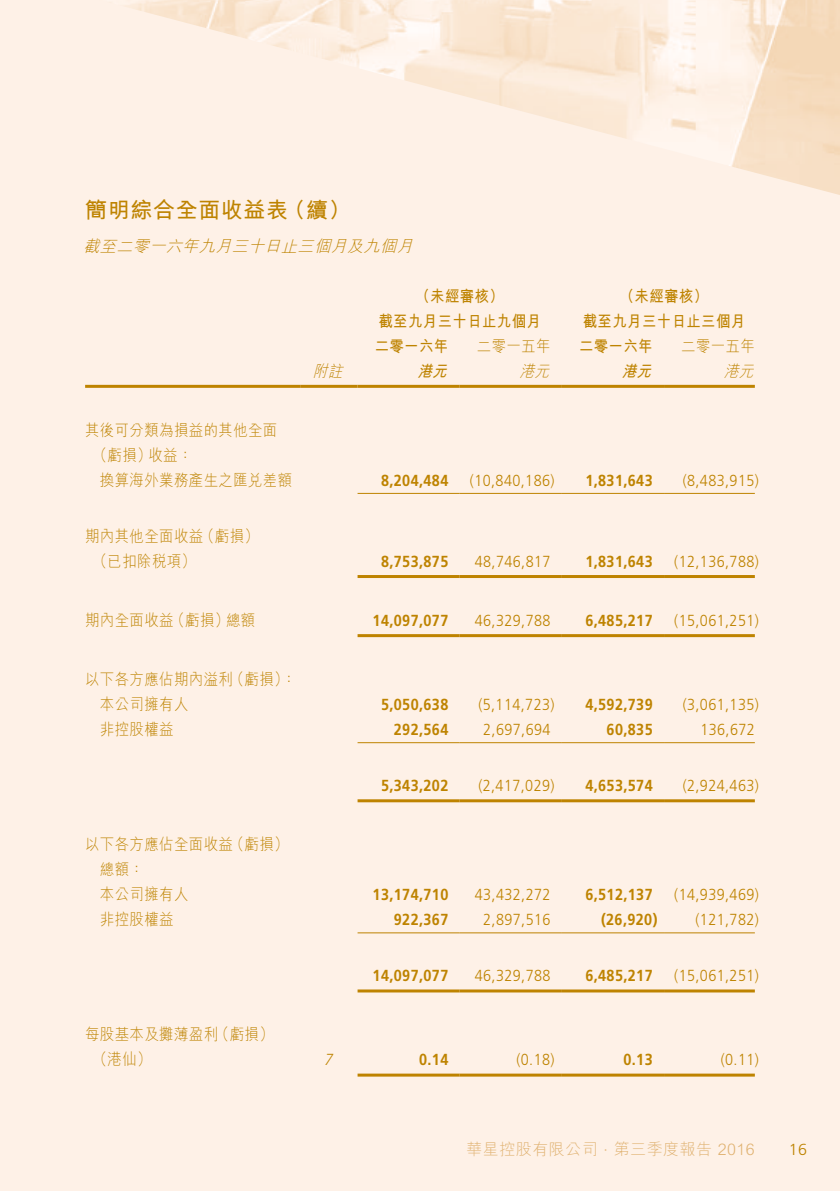
<style>
.page{position:relative;width:840px;height:1191px;background:#fff}
.page>*{position:absolute;margin:0;border:0;box-sizing:border-box;transform-origin:0 0}
.t1{font:700 22px "M Hei HK";letter-spacing:.03em;color:#be8300}
.t2{font:300 16px "Frutiger LT Std";letter-spacing:.03em;color:#be8300;scale:.9 1}
.t3{font:700 16px "Frutiger LT Std";letter-spacing:.03em;color:#be8300;scale:.9 1}
.t4{font:300 16px/25px "M Hei HK";letter-spacing:.03em;color:#be8300;scale:.9 1}
.t5{font:700 16px "M Hei HK";letter-spacing:.03em;color:#be8300;scale:.9 1}
.t6{font:italic 300 16px "M Hei HK";color:#be8300}
.t7{font:300 16px "M Hei HK";letter-spacing:.03em;color:#e0b271}
.t8{font:italic 300 16px "M Hei HK";color:#be8300;scale:.9 1}
.t9{font:italic 700 16px "M Hei HK";color:#be8300;scale:.9 1}
.t10{font:300 16px "Frutiger LT Std";letter-spacing:.03em;color:#be8300}
.t11{font:italic 300 16px "Frutiger LT Std";color:#be8300;scale:.9 1}
.s1{font-family:"Frutiger LT Std"}
</style>
<div class="page">
<div style="left:0;top:0;width:839px;height:1191px;background:#fef1e7"></div>
<img style="left:126px;top:0;width:713px;height:195px">
<hr style="left:85px;top:385px;width:215px;height:3px;background:#be8300">
<hr style="left:300px;top:385px;width:57px;height:3px;background:#be8300">
<hr style="left:357px;top:385px;width:102px;height:3px;background:#be8300">
<hr style="left:459px;top:385px;width:102px;height:3px;background:#be8300">
<hr style="left:561px;top:385px;width:102px;height:3px;background:#be8300">
<hr style="left:663px;top:385px;width:91px;height:3px;background:#be8300">
<hr style="left:357px;top:493px;width:102px;height:1px;background:#be8300">
<hr style="left:459px;top:493px;width:102px;height:1px;background:#be8300">
<hr style="left:561px;top:493px;width:102px;height:1px;background:#be8300">
<hr style="left:663px;top:493px;width:91px;height:1px;background:#be8300">
<hr style="left:357px;top:575px;width:102px;height:3px;background:#be8300">
<hr style="left:459px;top:575px;width:102px;height:3px;background:#be8300">
<hr style="left:561px;top:575px;width:102px;height:3px;background:#be8300">
<hr style="left:663px;top:575px;width:91px;height:3px;background:#be8300">
<hr style="left:357px;top:634px;width:102px;height:3px;background:#be8300">
<hr style="left:459px;top:634px;width:102px;height:3px;background:#be8300">
<hr style="left:561px;top:634px;width:102px;height:3px;background:#be8300">
<hr style="left:663px;top:634px;width:91px;height:3px;background:#be8300">
<hr style="left:357px;top:742px;width:102px;height:1px;background:#be8300">
<hr style="left:459px;top:742px;width:102px;height:1px;background:#be8300">
<hr style="left:561px;top:742px;width:102px;height:1px;background:#be8300">
<hr style="left:663px;top:742px;width:91px;height:1px;background:#be8300">
<hr style="left:357px;top:799px;width:102px;height:3px;background:#be8300">
<hr style="left:459px;top:799px;width:102px;height:3px;background:#be8300">
<hr style="left:561px;top:799px;width:102px;height:3px;background:#be8300">
<hr style="left:663px;top:799px;width:91px;height:3px;background:#be8300">
<hr style="left:357px;top:932px;width:102px;height:1px;background:#be8300">
<hr style="left:459px;top:932px;width:102px;height:1px;background:#be8300">
<hr style="left:561px;top:932px;width:102px;height:1px;background:#be8300">
<hr style="left:663px;top:932px;width:91px;height:1px;background:#be8300">
<hr style="left:357px;top:989px;width:102px;height:3px;background:#be8300">
<hr style="left:459px;top:989px;width:102px;height:3px;background:#be8300">
<hr style="left:561px;top:989px;width:102px;height:3px;background:#be8300">
<hr style="left:663px;top:989px;width:91px;height:3px;background:#be8300">
<hr style="left:357px;top:1073px;width:102px;height:3px;background:#be8300">
<hr style="left:459px;top:1073px;width:102px;height:3px;background:#be8300">
<hr style="left:561px;top:1073px;width:102px;height:3px;background:#be8300">
<hr style="left:663px;top:1073px;width:91px;height:3px;background:#be8300">
<h1 class="t1" style="left:85px;top:194px;width:204px">簡明綜合全面收益表</h1>
<p class="t6" style="left:83px;top:234px;width:336px">截至二零一六年九月三十日止三個月及九個月</p>
<h1 class="t1" style="left:283px;top:194px;width:69px">（續(</h1>
<p class="t5" style="left:415px;top:284px;width:100px">（未經審核）</p>
<p class="t5" style="left:619px;top:284px;width:100px">（未經審核(</p>
<p class="t5" style="left:378px;top:309px;width:182px">截至九月三十日止九個月</p>
<p class="t5" style="left:582px;top:309px;width:182px">截至九月三十日止三個月</p>
<p class="t5" style="left:374px;top:334px;width:83px">二零一六年</p>
<p class="t4" style="left:476px;top:333px;width:83px">二零一五年</p>
<p class="t5" style="left:578px;top:334px;width:83px">二零一六年</p>
<p class="t4" style="left:680px;top:333px;width:83px">二零一五年</p>
<p class="t8" style="left:313px;top:359px;width:40px">附註</p>
<p class="t9" style="left:417px;top:359px;width:40px">港元</p>
<p class="t8" style="left:519px;top:359px;width:40px">港元</p>
<p class="t9" style="left:621px;top:359px;width:40px">港元</p>
<p class="t8" style="left:723px;top:359px;width:40px">港元</p>
<p class="t4" style="left:148px;top:417px;width:145px;text-indent:-63px">其後可分類為損益的其他全面收益：</p>
<p class="t4" style="left:93px;top:442px;width:67px">（虧損）</p>
<p class="t4" style="left:100px;top:467px;width:215px">換算海外業務產生之匯兌差額</p>
<p class="t3" style="left:381px;top:471px;width:76px">8,204,484</p>
<p class="t2" style="left:469px;top:471px;width:95px">)10,840,186(</p>
<p class="t3" style="left:585px;top:471px;width:76px">1,831,643</p>
<p class="t2" style="left:682px;top:471px;width:86px">)8,483,915(</p>
<p class="t4" style="left:200px;top:523px;width:67px">（虧損(</p>
<p class="t4" style="left:85px;top:523px;width:133px">期內其他全面收益</p>
<p class="t4" style="left:93px;top:548px;width:116px">（已扣除稅項(</p>
<p class="t3" style="left:381px;top:552px;width:76px">8,753,875</p>
<p class="t2" style="left:474px;top:552px;width:86px">48,746,817</p>
<p class="t3" style="left:585px;top:552px;width:76px">1,831,643</p>
<p class="t2" style="left:674px;top:552px;width:95px">)12,136,788(</p>
<p class="t4" style="left:170px;top:607px;width:67px">（虧損）</p>
<p class="t4" style="left:85px;top:607px;width:100px">期內全面收益</p>
<p class="t4" style="left:226px;top:607px;width:34px">總額</p>
<p class="t3" style="left:372px;top:611px;width:86px">14,097,077</p>
<p class="t2" style="left:474px;top:611px;width:86px">46,329,788</p>
<p class="t3" style="left:585px;top:611px;width:76px">6,485,217</p>
<p class="t2" style="left:674px;top:611px;width:95px">)15,061,251(</p>
<p class="t4" style="left:229px;top:666px;width:75px">（虧損：(</p>
<p class="t4" style="left:85px;top:666px;width:166px">以下各方應佔期內溢利</p>
<p class="t4" style="left:100px;top:691px;width:100px">本公司擁有人</p>
<p class="t3" style="left:381px;top:695px;width:76px">5,050,638</p>
<p class="t2" style="left:478px;top:695px;width:86px">)5,114,723(</p>
<p class="t3" style="left:585px;top:695px;width:76px">4,592,739</p>
<p class="t2" style="left:682px;top:695px;width:86px">)3,061,135(</p>
<p class="t4" style="left:100px;top:716px;width:83px">非控股權益</p>
<p class="t3" style="left:393px;top:720px;width:62px">292,564</p>
<p class="t2" style="left:483px;top:720px;width:76px">2,697,694</p>
<p class="t3" style="left:606px;top:720px;width:53px">60,835</p>
<p class="t2" style="left:700px;top:720px;width:62px">136,672</p>
<p class="t3" style="left:381px;top:776px;width:76px">5,343,202</p>
<p class="t2" style="left:478px;top:776px;width:86px">)2,417,029(</p>
<p class="t3" style="left:585px;top:776px;width:76px">4,653,574</p>
<p class="t2" style="left:682px;top:776px;width:86px">)2,924,463(</p>
<p class="t4" style="left:229px;top:831px;width:67px">（虧損(</p>
<p class="t4" style="left:100px;top:831px;width:149px;text-indent:-15px">以下各方應佔全面收益總額：</p>
<p class="t4" style="left:100px;top:881px;width:100px">本公司擁有人</p>
<p class="t3" style="left:372px;top:885px;width:86px">13,174,710</p>
<p class="t2" style="left:474px;top:885px;width:86px">43,432,272</p>
<p class="t3" style="left:585px;top:885px;width:76px">6,512,137</p>
<p class="t2" style="left:674px;top:885px;width:95px">)14,939,469(</p>
<p class="t4" style="left:100px;top:906px;width:83px">非控股權益</p>
<p class="t3" style="left:393px;top:910px;width:62px">922,367</p>
<p class="t2" style="left:483px;top:910px;width:76px">2,897,516</p>
<p class="t3" style="left:600px;top:910px;width:64px">)26,920(</p>
<p class="t2" style="left:695px;top:910px;width:72px">)121,782(</p>
<p class="t3" style="left:372px;top:966px;width:86px">14,097,077</p>
<p class="t2" style="left:474px;top:966px;width:86px">46,329,788</p>
<p class="t3" style="left:585px;top:966px;width:76px">6,485,217</p>
<p class="t2" style="left:674px;top:966px;width:95px">)15,061,251(</p>
<p class="t4" style="left:215px;top:1021px;width:67px">（虧損(</p>
<p class="t4" style="left:85px;top:1021px;width:149px">每股基本及攤薄盈利</p>
<p class="t4" style="left:93px;top:1046px;width:67px">（港仙(</p>
<p class="t11" style="left:323px;top:1051px;width:16px">7</p>
<p class="t3" style="left:419px;top:1050px;width:34px">0.14</p>
<p class="t2" style="left:516px;top:1051px;width:44px">)0.18(</p>
<p class="t3" style="left:623px;top:1050px;width:34px">0.13</p>
<p class="t2" style="left:720px;top:1051px;width:44px">)0.11(</p>
<p class="t7" style="left:466px;top:1138px;width:290px">華星控股有限公司 <span class="s1">·</span> 第三季度報告 2016</p>
<p class="t10" style="left:788px;top:1140px;width:20px">16</p>
</div>
